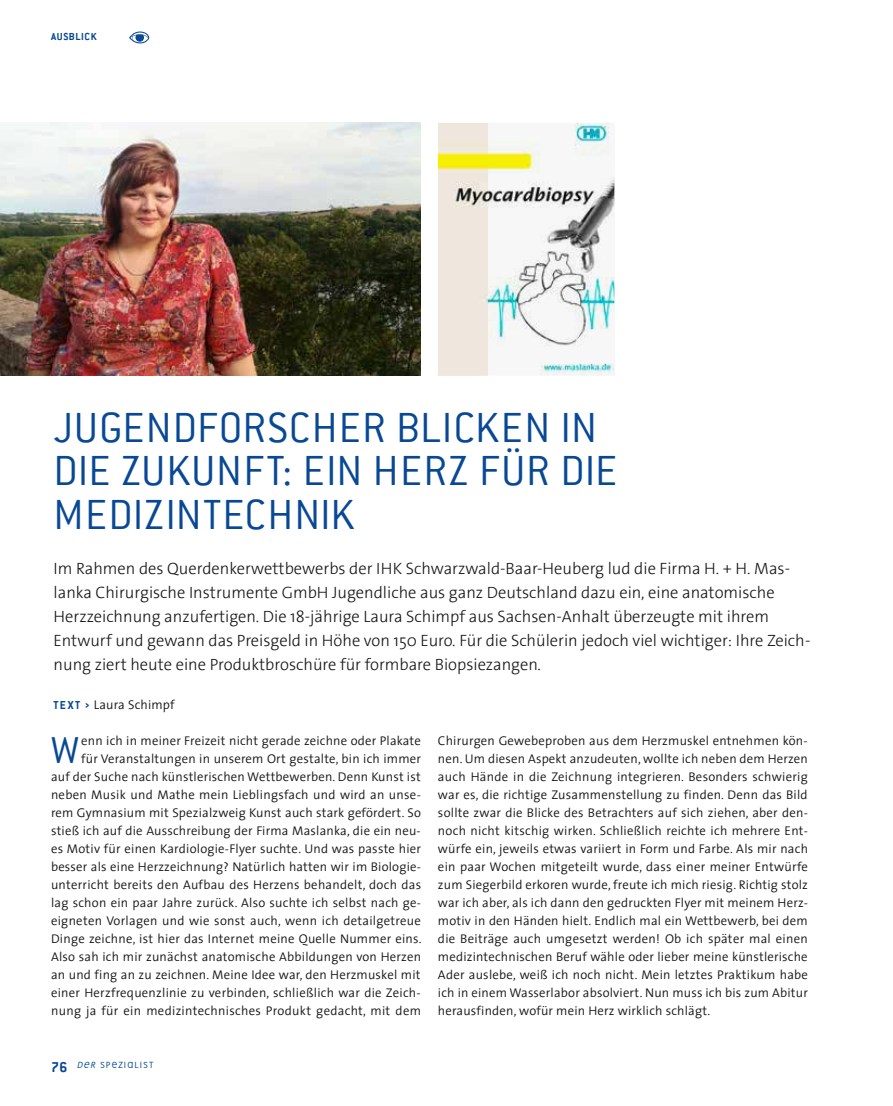
<style>
.page{position:relative;width:893px;height:1106px;background:#fff}
.page>*{position:absolute;margin:0;border:0;box-sizing:border-box;transform-origin:0 0}
.t1{font:300 46.5px/43.5px "Conduit ITC";letter-spacing:.025em;color:#084895}
.t2{font:300 41.4px "Conduit ITC";color:#084895}
.t3{font:300 16.5px/24px "The Sans Os F";color:#141414}
.t4{font:300 12.75px/18px "The Sans";letter-spacing:.015em;color:#141414;text-align:right}
.t5{font:700 11.25px "Conduit ITC";letter-spacing:.06em;color:#084895}
.t6{font:9px "Uni F";letter-spacing:.125em;color:#084895}
.s1{font-family:"Conduit ITC";font-weight:700;color:#084895}
.s2{font-family:"Conduit ITC";font-weight:700;font-size:15.75px}
.s3{font-style:italic}
</style>
<div class="page">
<img style="left:0;top:123px;width:421px;height:252px">
<img style="left:438px;top:123px;width:176px;height:252px">
<svg style="left:129px;top:32px;width:20px;height:11px"></svg>
<p class="t5" style="left:51px;top:30px;width:47px">AUSBLICK</p>
<h1 class="t1" style="left:54px;top:406px;width:565px">JUGENDFORSCHER BLICKEN IN<br>DIE ZUKUNFT: EIN HERZ FÜR DIE<br>MEDIZINTECHNIK</h1>
<p class="t3" style="left:54px;top:556px;width:758px">Im Rahmen des Querdenkerwettbewerbs der IHK Schwarzwald-Baar-Heuberg lud die Firma H. + H. Mas&shy;lanka Chirurgische Instrumente GmbH Jugendliche aus ganz Deutschland dazu ein, eine anatomische Herzzeichnung anzufertigen. Die 18-jährige Laura Schimpf aus Sachsen-Anhalt überzeugte mit ihrem Entwurf und gewann das Preisgeld in Höhe von 150 Euro. Für die Schülerin jedoch viel wichtiger: Ihre Zeich&shy;nung ziert heute eine Produktbroschüre für formbare Biopsiezangen.</p>
<p class="t4" style="left:54px;top:695px;width:123px"><span class="s1">TEXT ›</span> Laura Schimpf</p>
<p class="t4" style="left:51px;top:731px;width:372px">enn ich in meiner Freizeit nicht gerade zeichne oder Plakate<br>für Veranstaltungen in unserem Ort gestalte, bin ich immer<br>auf der Suche nach künstlerischen Wettbewerben. Denn Kunst ist neben Musik und Mathe mein Lieblingsfach und wird an unse&shy;rem Gymnasium mit Spezialzweig Kunst auch stark gefördert. So stieß ich auf die Ausschreibung der Firma Maslanka, die ein neu&shy;es Motiv für einen Kardiologie-Flyer suchte. Und was passte hier besser als eine Herzzeichnung? Natürlich hatten wir im Biologie&shy;unterricht bereits den Aufbau des Herzens behandelt, doch das lag schon ein paar Jahre zurück. Also suchte ich selbst nach ge&shy;eigneten Vorlagen und wie sonst auch, wenn ich detailgetreue Dinge zeichne, ist hier das Internet meine Quelle Nummer eins.<br>Also sah ich mir zunächst anatomische Abbildungen von Herzen an und fing an zu zeichnen. Meine Idee war, den Herzmuskel mit einer Herzfrequenzlinie zu verbinden, schließlich war die Zeich&shy;nung ja für ein medizintechnisches Produkt gedacht, mit dem</p>
<p class="t4" style="left:438px;top:731px;width:372px;text-align:justify">Chirurgen Gewebeproben aus dem Herzmuskel entnehmen kön&shy;nen. Um diesen Aspekt anzudeuten, wollte ich neben dem Herzen auch Hände in die Zeichnung integrieren. Besonders schwierig war es, die richtige Zusammenstellung zu finden. Denn das Bild sollte zwar die Blicke des Betrachters auf sich ziehen, aber den&shy;noch nicht kitschig wirken. Schließlich reichte ich mehrere Ent&shy;würfe ein, jeweils etwas variiert in Form und Farbe. Als mir nach ein paar Wochen mitgeteilt wurde, dass einer meiner Entwürfe zum Siegerbild erkoren wurde, freute ich mich riesig. Richtig stolz war ich aber, als ich dann den gedruckten Flyer mit meinem Herz&shy;motiv in den Händen hielt. Endlich mal ein Wettbewerb, bei dem die Beiträge auch umgesetzt werden! Ob ich später mal einen medizintechnischen Beruf wähle oder lieber meine künstlerische Ader auslebe, weiß ich noch nicht. Mein letztes Praktikum habe ich in einem Wasserlabor absolviert. Nun muss ich bis zum Abitur herausfinden, wofür mein Herz wirklich schlägt.</p>
<h2 class="t2" style="left:51px;top:727px;width:29px">W</h2>
<p class="t6" style="left:51px;top:1059px;width:104px"><span class="s2">76</span> <span class="s3">der</span> SPEZIALIST</p>
</div>
